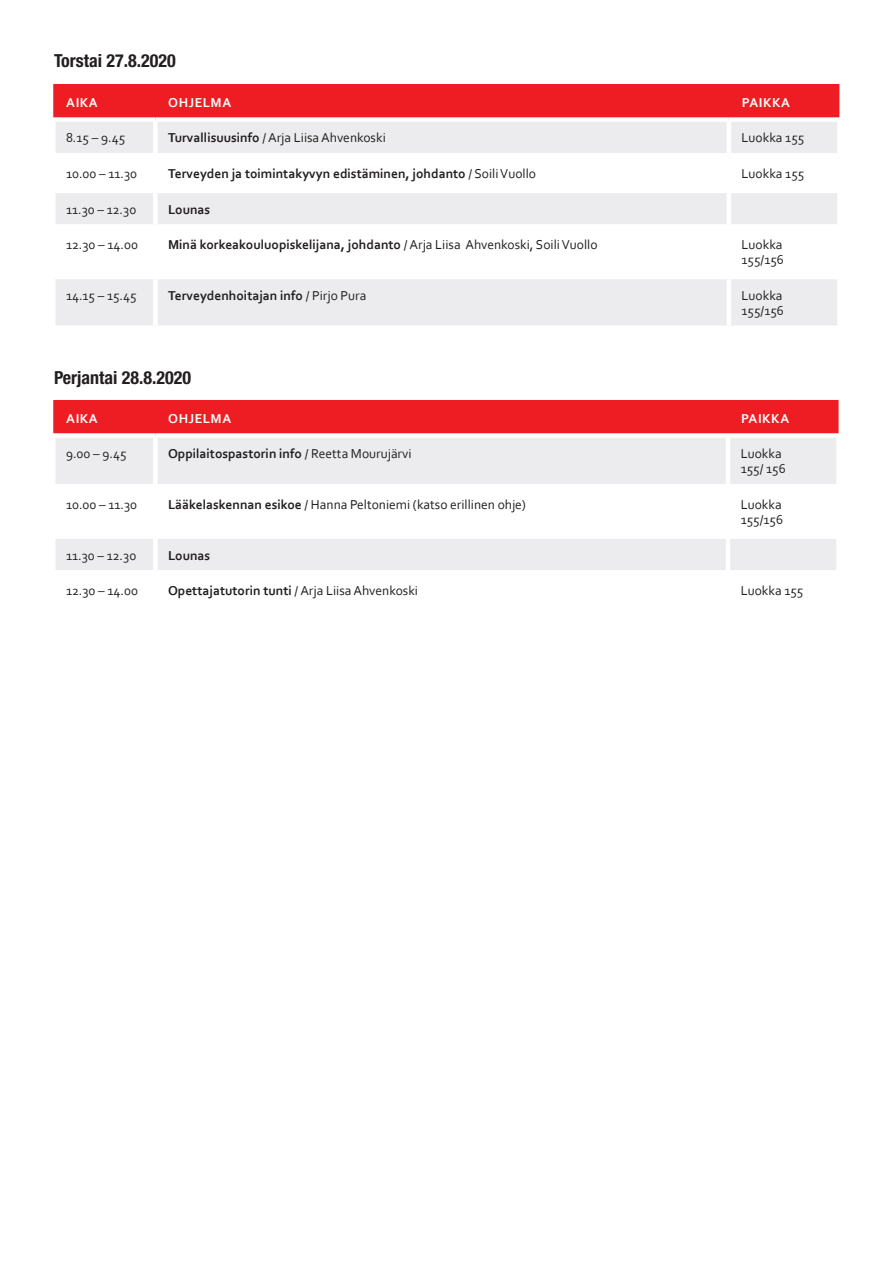
<style>
.page{position:relative;width:893px;height:1263px;background:#fff}
.page>*{position:absolute;margin:0;border:0;box-sizing:border-box;transform-origin:0 0}
.t1{font:700 condensed 18px "Helvetica Neue";color:#231f20}
.taulukko1{font:13.5px/15px "Corbel";color:#231f20}
.taulukko1-2{font:700 13.5px "Corbel";color:#231f20}
.taulukko1-3{font:700 13.5px "Corbel";letter-spacing:.04em;color:#fff}
.s1{font-weight:700}
.s2{font-weight:400}
</style>
<div class="page">
<div style="left:53px;top:400px;width:785px;height:33px;background:#ee1d23"></div>
<svg style="left:56px;top:438px;width:780px;height:132px;fill:#ececee"></svg>
<div style="left:153px;top:488px;width:5px;height:46px;background:#fff"></div>
<hr style="left:726px;top:488px;width:4px;height:46px;background:#fff">
<div style="left:153px;top:438px;width:5px;height:46px;background:#fff"></div>
<hr style="left:726px;top:438px;width:4px;height:46px;background:#fff">
<hr style="left:51px;top:484px;width:104px;height:4px;background:#fff">
<hr style="left:155px;top:484px;width:573px;height:4px;background:#fff">
<hr style="left:728px;top:484px;width:113px;height:4px;background:#fff">
<div style="left:51px;top:534px;width:104px;height:5px;background:#fff"></div>
<div style="left:153px;top:539px;width:5px;height:31px;background:#fff"></div>
<div style="left:155px;top:534px;width:573px;height:5px;background:#fff"></div>
<div style="left:728px;top:534px;width:113px;height:5px;background:#fff"></div>
<hr style="left:726px;top:539px;width:4px;height:31px;background:#fff">
<div style="left:53px;top:84px;width:786px;height:33px;background:#ee1d23"></div>
<svg style="left:56px;top:122px;width:781px;height:203px;fill:#ececee"></svg>
<div style="left:153px;top:157px;width:5px;height:32px;background:#fff"></div>
<hr style="left:727px;top:157px;width:4px;height:32px;background:#fff">
<div style="left:153px;top:229px;width:5px;height:46px;background:#fff"></div>
<hr style="left:727px;top:229px;width:4px;height:46px;background:#fff">
<div style="left:153px;top:122px;width:5px;height:31px;background:#fff"></div>
<hr style="left:727px;top:122px;width:4px;height:31px;background:#fff">
<hr style="left:51px;top:153px;width:104px;height:4px;background:#fff">
<hr style="left:155px;top:153px;width:574px;height:4px;background:#fff">
<hr style="left:729px;top:153px;width:113px;height:4px;background:#fff">
<hr style="left:51px;top:189px;width:104px;height:4px;background:#fff">
<hr style="left:155px;top:189px;width:574px;height:4px;background:#fff">
<div style="left:153px;top:193px;width:5px;height:31px;background:#fff"></div>
<div style="left:51px;top:224px;width:104px;height:5px;background:#fff"></div>
<div style="left:155px;top:224px;width:574px;height:5px;background:#fff"></div>
<hr style="left:727px;top:193px;width:4px;height:31px;background:#fff">
<hr style="left:729px;top:189px;width:113px;height:4px;background:#fff">
<div style="left:729px;top:224px;width:113px;height:5px;background:#fff"></div>
<hr style="left:51px;top:275px;width:104px;height:4px;background:#fff">
<hr style="left:155px;top:275px;width:574px;height:4px;background:#fff">
<hr style="left:729px;top:275px;width:113px;height:4px;background:#fff">
<div style="left:153px;top:279px;width:5px;height:46px;background:#fff"></div>
<hr style="left:727px;top:279px;width:4px;height:46px;background:#fff">
<p class="t1" style="left:54px;top:50px;width:123px">Torstai 27.8.2020</p>
<p class="taulukko1-3" style="left:66px;top:94px;width:33px">AIKA</p>
<p class="taulukko1-3" style="left:168px;top:94px;width:64px">OHJELMA</p>
<p class="taulukko1-3" style="left:742px;top:94px;width:50px">PAIKKA</p>
<p class="taulukko1" style="left:66px;top:130px;width:61px">8.15 – 9.45</p>
<p class="taulukko1" style="left:168px;top:130px;width:219px"><span class="s1">Turvallisuusinfo</span> / Arja Liisa Ahvenkoski</p>
<p class="taulukko1" style="left:742px;top:130px;width:64px">Luokka 155</p>
<p class="taulukko1" style="left:66px;top:166px;width:73px">10.00 – 11.30</p>
<p class="taulukko1-2" style="left:168px;top:165px;width:370px">Terveyden ja toimintakyvyn edistäminen, johdanto <span class="s2">/ Soili Vuollo</span></p>
<p class="taulukko1" style="left:742px;top:166px;width:64px">Luokka 155</p>
<p class="taulukko1" style="left:66px;top:201px;width:72px">11.30 – 12.30</p>
<p class="taulukko1-2" style="left:168px;top:201px;width:44px">Lounas</p>
<p class="taulukko1" style="left:66px;top:237px;width:74px">12.30 – 14.00</p>
<p class="taulukko1-2" style="left:168px;top:236px;width:431px">Minä korkeakouluopiskelijana, johdanto <span class="s2">/ Arja Liisa Ahvenkoski, Soili Vuollo</span></p>
<p class="taulukko1" style="left:742px;top:237px;width:44px">Luokka<br>155/156</p>
<p class="taulukko1" style="left:66px;top:287px;width:72px">14.15 – 15.45</p>
<p class="taulukko1-2" style="left:168px;top:287px;width:200px">Terveydenhoitajan info <span class="s2">/ Pirjo Pura</span></p>
<p class="taulukko1" style="left:742px;top:287px;width:44px">Luokka<br>155/156</p>
<p class="t1" style="left:54px;top:367px;width:138px">Perjantai 28.8.2020</p>
<p class="taulukko1-3" style="left:66px;top:410px;width:33px">AIKA</p>
<p class="taulukko1-3" style="left:168px;top:410px;width:64px">OHJELMA</p>
<p class="taulukko1-3" style="left:741px;top:410px;width:50px">PAIKKA</p>
<p class="taulukko1" style="left:66px;top:446px;width:62px">9.00 – 9.45</p>
<p class="taulukko1-2" style="left:168px;top:445px;width:245px">Oppilaitospastorin info <span class="s2">/ Reetta Mourujärvi</span></p>
<p class="taulukko1" style="left:741px;top:446px;width:47px">Luokka<br>155/ 156</p>
<p class="taulukko1" style="left:66px;top:497px;width:73px">10.00 – 11.30</p>
<p class="taulukko1" style="left:168px;top:497px;width:359px"><span class="s1">Lääkelaskennan esikoe</span> / Hanna Peltoniemi (katso erillinen ohje)</p>
<p class="taulukko1" style="left:741px;top:497px;width:44px">Luokka<br>155/156</p>
<p class="taulukko1" style="left:66px;top:547px;width:72px">11.30 – 12.30</p>
<p class="taulukko1-2" style="left:168px;top:547px;width:44px">Lounas</p>
<p class="taulukko1" style="left:66px;top:583px;width:74px">12.30 – 14.00</p>
<p class="taulukko1-2" style="left:168px;top:582px;width:251px">Opettajatutorin tunti <span class="s2">/ Arja Liisa Ahvenkoski</span></p>
<p class="taulukko1" style="left:741px;top:583px;width:64px">Luokka 155</p>
</div>
